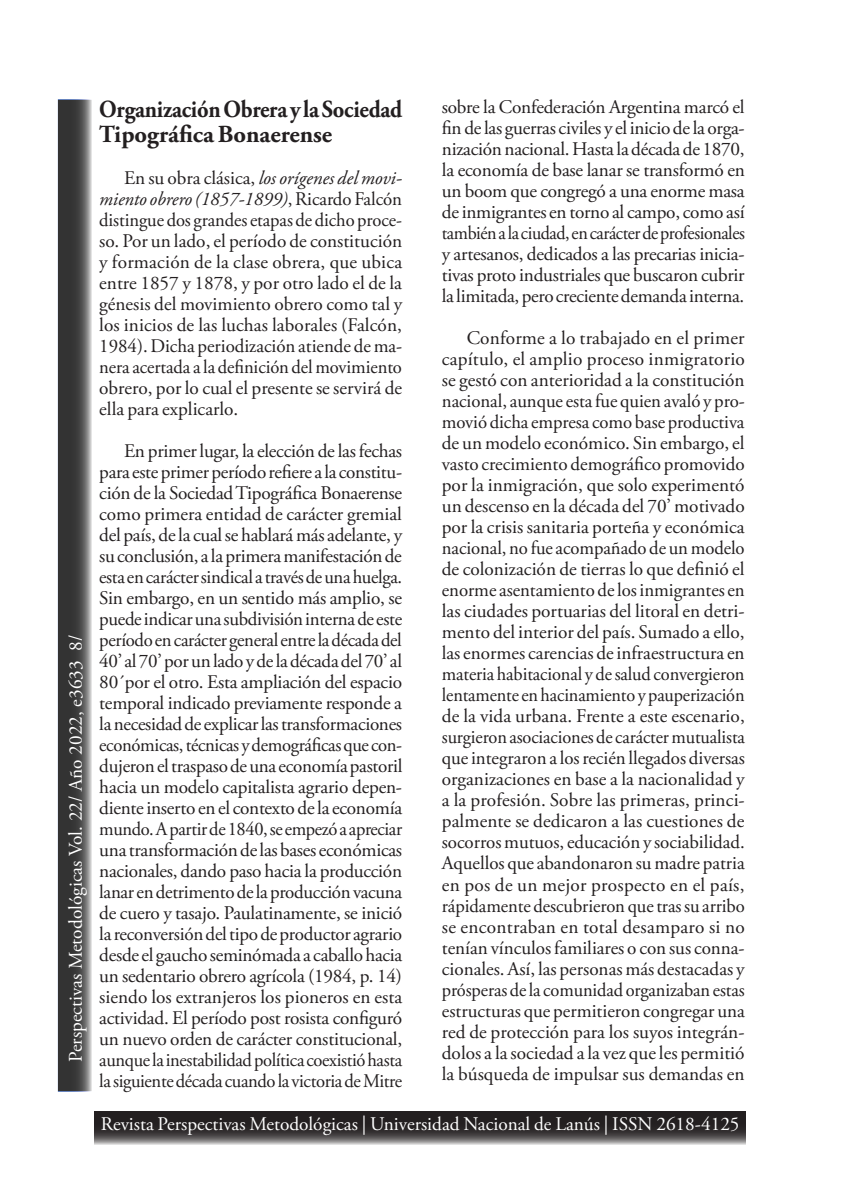
<style>
.page{position:relative;width:844px;height:1191px;background:#fff}
.page>*{position:absolute;margin:0;border:0;box-sizing:border-box;transform-origin:0 0}
.t1{font:700 24.5px/24.5px "Adobe Garamond Pro";letter-spacing:-.01em;color:#231f20;scale:.92 1}
.t2{font:19.25px/21px "Adobe Garamond Pro";letter-spacing:-.015em;color:#231f20;text-align:justify}
.t3{font:19.25px "Adobe Garamond Pro";color:#fff}
.s1{font-style:italic}
</style>
<div class="page">
<svg style="left:58px;top:99px;width:34px;height:992px;fill:#373737"></svg>
<svg style="left:94px;top:1111px;width:651px;height:34px;fill:#282425"></svg>
<p class="t3" style="left:64px;top:1062px;width:428px;rotate:-90deg">Perspectivas Metodológicas Vol. 22/ Año 2022, e3633 8/</p>
<p class="t1" style="left:99px;top:97px;width:331px">Organización Obrera y la Sociedad<br>Tipográfica Bonaerense</p>
<p class="t2" style="left:99px;top:168px;width:304px;text-indent:25px">En su obra clásica, <span class="s1">los orígenes del movi&shy;miento obrero (1857-1899)</span>, Ricardo Falcón distingue dos grandes etapas de dicho proce&shy;so. Por un lado, el período de constitución y formación de la clase obrera, que ubica entre 1857 y 1878, y por otro lado el de la génesis del movimiento obrero como tal y los inicios de las luchas laborales (Falcón, 1984). Dicha periodización atiende de ma&shy;nera acertada a la definición del movimiento obrero, por lo cual el presente se servirá de ella para explicarlo.</p>
<p class="t2" style="left:99px;top:441px;width:304px;text-indent:25px">En primer lugar, la elección de las fechas para este primer período refiere a la constitu&shy;ción de la Sociedad Tipográfica Bonaerense como primera entidad de carácter gremial del país, de la cual se hablará más adelante, y su conclusión, a la primera manifestación de esta en carácter sindical a través de una huelga.<br>Sin embargo, en un sentido más amplio, se puede indicar una subdivisión interna de este período en carácter general entre la década del 40’ al 70’ por un lado y de la década del 70’ al 80´por el otro. Esta ampliación del espacio temporal indicado previamente responde a la necesidad de explicar las transformaciones económicas, técnicas y demográficas que con&shy;dujeron el traspaso de una economía pastoril hacia un modelo capitalista agrario depen&shy;diente inserto en el contexto de la economía mundo. A partir de 1840, se empezó a apreciar una transformación de las bases económicas nacionales, dando paso hacia la producción lanar en detrimento de la producción vacuna de cuero y tasajo. Paulatinamente, se inició la reconversión del tipo de productor agrario desde el gaucho seminómada a caballo hacia un sedentario obrero agrícola (1984, p. 14) siendo los extranjeros los pioneros en esta actividad. El período post rosista configuró un nuevo orden de carácter constitucional, aunque la inestabilidad política coexistió hasta la siguiente década cuando la victoria de Mitre</p>
<p class="t2" style="left:441px;top:97px;width:304px">sobre la Confederación Argentina marcó el fin de las guerras civiles y el inicio de la orga&shy;nización nacional. Hasta la década de 1870, la economía de base lanar se transformó en un boom que congregó a una enorme masa de inmigrantes en torno al campo, como así también a la ciudad, en carácter de profesionales y artesanos, dedicados a las precarias inicia&shy;tivas proto industriales que buscaron cubrir la limitada, pero creciente demanda interna.</p>
<p class="t2" style="left:441px;top:328px;width:304px;text-indent:25px">Conforme a lo trabajado en el primer capítulo, el amplio proceso inmigratorio se gestó con anterioridad a la constitución nacional, aunque esta fue quien avaló y pro&shy;movió dicha empresa como base productiva de un modelo económico. Sin embargo, el vasto crecimiento demográfico promovido por la inmigración, que solo experimentó un descenso en la década del 70’ motivado por la crisis sanitaria porteña y económica nacional, no fue acompañado de un modelo de colonización de tierras lo que definió el enorme asentamiento de los inmigrantes en las ciudades portuarias del litoral en detri&shy;mento del interior del país. Sumado a ello, las enormes carencias de infraestructura en materia habitacional y de salud convergieron lentamente en hacinamiento y pauperización de la vida urbana. Frente a este escenario, surgieron asociaciones de carácter mutualista que integraron a los recién llegados diversas organizaciones en base a la nacionalidad y a la profesión. Sobre las primeras, princi&shy;palmente se dedicaron a las cuestiones de socorros mutuos, educación y sociabilidad.<br>Aquellos que abandonaron su madre patria en pos de un mejor prospecto en el país, rápidamente descubrieron que tras su arribo se encontraban en total desamparo si no tenían vínculos familiares o con sus conna&shy;cionales. Así, las personas más destacadas y prósperas de la comunidad organizaban estas estructuras que permitieron congregar una red de protección para los suyos integrán&shy;dolos a la sociedad a la vez que les permitió la búsqueda de impulsar sus demandas en</p>
<p class="t3" style="left:101px;top:1112px;width:640px">Revista Perspectivas Metodológicas | Universidad Nacional de Lanús | ISSN 2618-4125</p>
</div>
